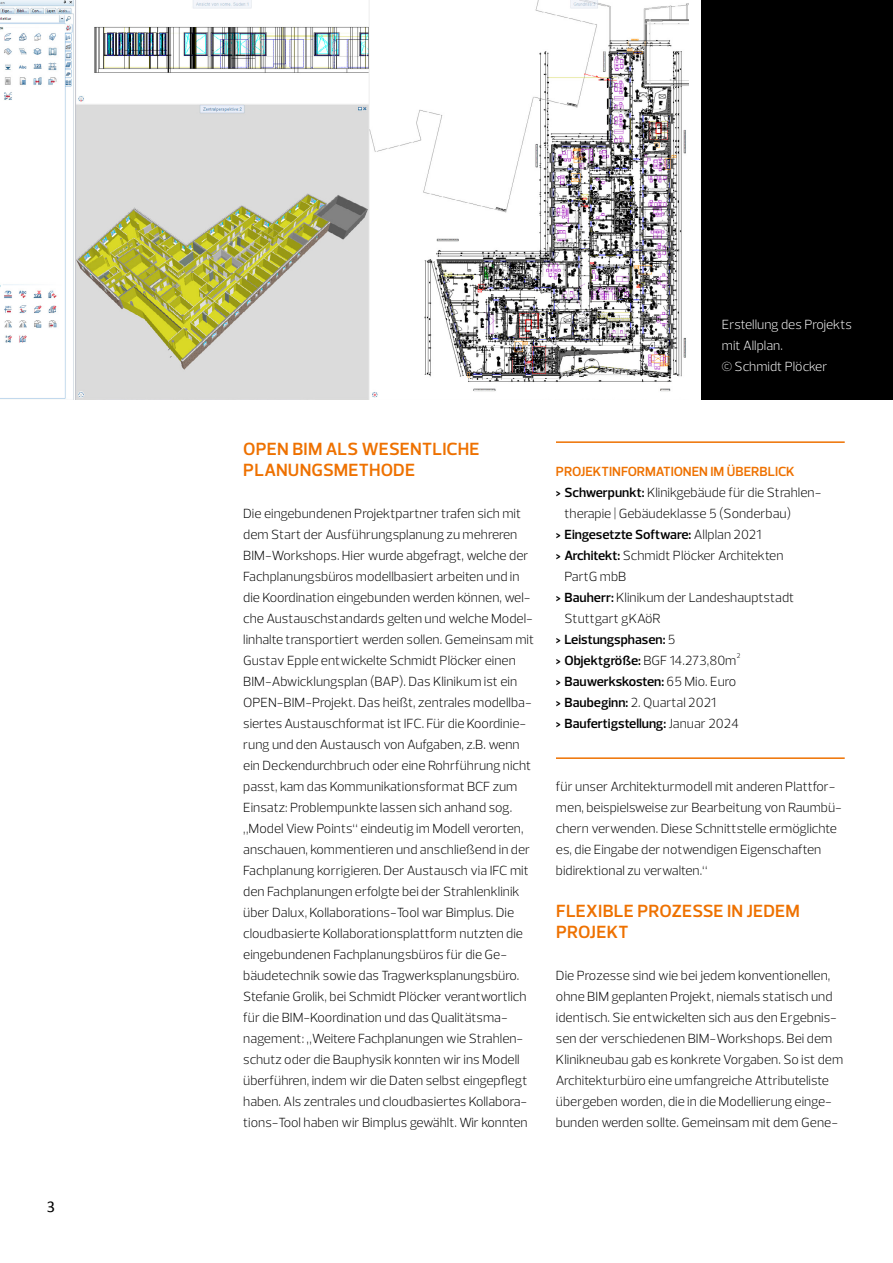
<style>
.page{position:relative;width:893px;height:1263px;background:#fff}
.page>*{position:absolute;margin:0;border:0;box-sizing:border-box;transform-origin:0 0}
.head{font:600 18px/21px "Prelo";letter-spacing:.015em;color:#ee7100}
.t1{font:16.5px "Calibri";color:#000}
.fließtext{font:300 13.5px/21px "Prelo";color:#000}
.t2{font:600 13.5px "Prelo";color:#000}
.fließtext-2{font:300 13.5px/21px "Prelo";color:#fff}
.Intro_ING{font:600 13.5px "Prelo";color:#ee7100}
.s1{font-weight:600}
.s2{font-weight:300}
</style>
<div class="page">
<div style="left:702px;top:0;width:191px;height:400px;background:#000"></div>
<img style="left:0;top:0;width:689px;height:400px">
<hr style="left:556px;top:441px;width:289px;height:2px;background:#ee7100">
<hr style="left:556px;top:757px;width:289px;height:2px;background:#ee7100">
<p class="t1" style="left:47px;top:1197px;width:10px">3</p>
<p class="fließtext-2" style="left:722px;top:314px;width:132px">Erstellung des Projekts mit Allplan.<br>© Schmidt Plöcker</p>
<p class="head" style="left:243px;top:439px;width:238px">OPEN BIM ALS WESENTLICHE<br>PLANUNGSMETHODE</p>
<p class="fließtext" style="left:243px;top:503px;width:293px">Die eingebundenen Projektpartner trafen sich mit dem Start der Ausführungsplanung zu mehreren BIM-Workshops. Hier wurde abgefragt, welche der Fachplanungsbüros modellbasiert arbeiten und in die Koordination eingebunden werden können, wel&shy;che Austauschstandards gelten und welche Model&shy;linhalte transportiert werden sollen. Gemeinsam mit Gustav Epple entwickelte Schmidt Plöcker einen BIM-Abwicklungsplan (BAP). Das Klinikum ist ein OPEN-BIM-Projekt. Das heißt, zentrales modellba&shy;siertes Austauschformat ist IFC. Für die Koordinie&shy;rung und den Austausch von Aufgaben, z.B. wenn ein Deckendurchbruch oder eine Rohrführung nicht passt, kam das Kommunikationsformat BCF zum Einsatz: Problempunkte lassen sich anhand sog. „Model View Points“ eindeutig im Modell verorten, anschauen, kommentieren und anschließend in der Fachplanung korrigieren. Der Austausch via IFC mit den Fachplanungen erfolgte bei der Strahlenklinik über Dalux, Kollaborations-Tool war Bimplus. Die cloudbasierte Kollaborationsplattform nutzten die eingebundenen Fachplanungsbüros für die Ge&shy;bäudetechnik sowie das Tragwerksplanungsbüro.<br>Stefanie Grolik, bei Schmidt Plöcker verantwortlich für die BIM-Koordination und das Qualitätsma&shy;nagement: „Weitere Fachplanungen wie Strahlen&shy;schutz oder die Bauphysik konnten wir ins Modell überführen, indem wir die Daten selbst eingepflegt haben. Als zentrales und cloudbasiertes Kollabora&shy;tions-Tool haben wir Bimplus gewählt. Wir konnten</p>
<p class="Intro_ING" style="left:556px;top:463px;width:240px">PROJEKTINFORMATIONEN IM ÜBERBLICK</p>
<p class="fließtext" style="left:564px;top:482px;width:257px;text-indent:-9px"><span class="s1">&gt; Schwerpunkt:</span> Klinikgebäude für die Strahlen&shy;therapie | Gebäudeklasse 5 (Sonderbau)</p>
<p class="t2" style="left:556px;top:526px;width:207px">&gt; Eingesetzte Software: <span class="s2">Allplan 2021</span></p>
<p class="fließtext" style="left:564px;top:545px;width:221px;text-indent:-9px"><span class="s1">&gt; Architekt:</span> Schmidt Plöcker Architekten<br>PartG mbB</p>
<p class="fließtext" style="left:564px;top:587px;width:231px;text-indent:-9px"><span class="s1">&gt; Bauherr:</span> Klinikum der Landeshauptstadt<br>Stuttgart gKAöR</p>
<p class="t2" style="left:556px;top:631px;width:121px">&gt; Leistungsphasen: <span class="s2">5</span></p>
<p class="fließtext" style="left:556px;top:650px;width:186px"><span class="s1">&gt; Objektgröße:</span> BGF 14.273,80m²</p>
<p class="t2" style="left:556px;top:673px;width:182px">&gt; Bauwerkskosten: <span class="s2">65 Mio. Euro</span></p>
<p class="fließtext" style="left:556px;top:692px;width:161px"><span class="s1">&gt; Baubeginn:</span> 2. Quartal 2021</p>
<p class="t2" style="left:556px;top:715px;width:185px">&gt; Baufertigstellung: <span class="s2">Januar 2024</span></p>
<p class="fließtext" style="left:556px;top:776px;width:287px">für unser Architekturmodell mit anderen Plattfor&shy;men, beispielsweise zur Bearbeitung von Raumbü&shy;chern verwenden. Diese Schnittstelle ermöglichte es, die Eingabe der notwendigen Eigenschaften bidirektional zu verwalten.“</p>
<p class="head" style="left:556px;top:901px;width:245px">FLEXIBLE PROZESSE IN JEDEM<br>PROJEKT</p>
<p class="fließtext" style="left:556px;top:965px;width:289px">Die Prozesse sind wie bei jedem konventionellen, ohne BIM geplanten Projekt, niemals statisch und identisch. Sie entwickelten sich aus den Ergebnis&shy;sen der verschiedenen BIM-Workshops. Bei dem Klinikneubau gab es konkrete Vorgaben. So ist dem Architekturbüro eine umfangreiche Attributeliste übergeben worden, die in die Modellierung einge&shy;bunden werden sollte. Gemeinsam mit dem Gene-</p>
</div>
